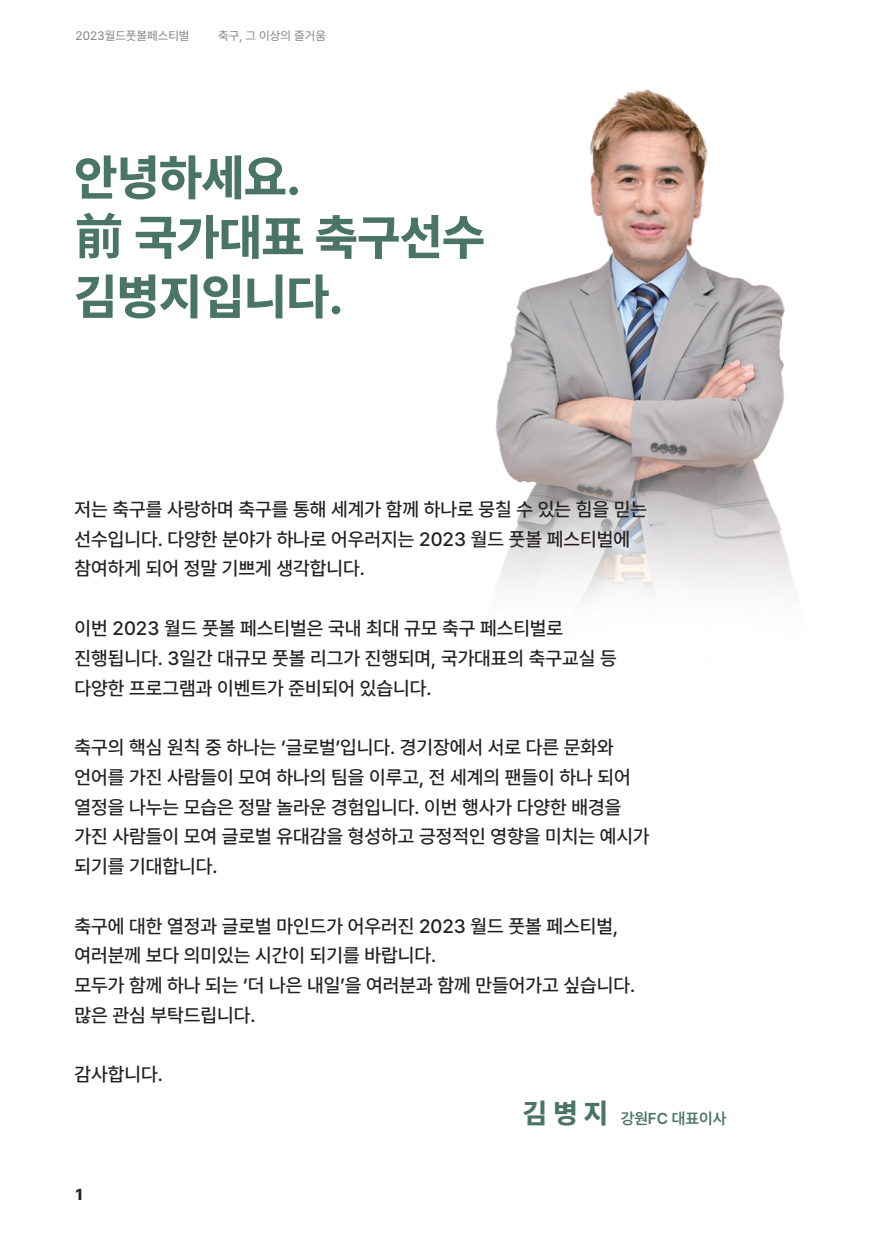
<style>
.page{position:relative;width:874px;height:1241px;background:#fff}
.page>*{position:absolute;margin:0;border:0;box-sizing:border-box;transform-origin:0 0}
.t1{font:500 19.25px/29.8px "Pretendard";color:#231f20}
.t2{font:600 15.75px "Pretendard";color:#4a7565}
.t3{font:800 15.75px "Pretendard";color:#231f20}
.t4{font:12.25px "Pretendard";color:#808285}
.s1{font-weight:800;font-size:28px}
</style>
<div class="page">
<img style="left:483px;top:89px;width:312px;height:511px">
<svg style="left:76px;top:155px;width:209px;height:44px"></svg>
<div style="left:289px;top:186px;width:9px;height:9px;background:#4a7565;border-radius:50%"></div>
<svg style="left:77px;top:212px;width:44px;height:46px"></svg>
<svg style="left:136px;top:215px;width:167px;height:44px"></svg>
<svg style="left:316px;top:215px;width:167px;height:44px"></svg>
<svg style="left:76px;top:274px;width:37px;height:44px"></svg>
<svg style="left:120px;top:274px;width:77px;height:44px"></svg>
<svg style="left:203px;top:274px;width:37px;height:44px"></svg>
<svg style="left:247px;top:274px;width:35px;height:44px"></svg>
<svg style="left:289px;top:274px;width:39px;height:44px"></svg>
<div style="left:331px;top:305px;width:9px;height:9px;background:#4a7565;border-radius:50%"></div>
<p class="t4" style="left:75px;top:27px;width:115px">2023월드풋볼페스티벌</p>
<p class="t4" style="left:218px;top:27px;width:109px">축구, 그 이상의 즐거움</p>
<p class="t1" style="left:74px;top:493px;width:573px">저는 축구를 사랑하며 축구를 통해 세계가 함께 하나로 뭉칠 수 있는 힘을 믿는 선수입니다. 다양한 분야가 하나로 어우러지는 2023 월드 풋볼 페스티벌에 참여하게 되어 정말 기쁘게 생각합니다.</p>
<p class="t1" style="left:74px;top:612px;width:543px">이번 2023 월드 풋볼 페스티벌은 국내 최대 규모 축구 페스티벌로 진행됩니다. 3일간 대규모 풋볼 리그가 진행되며, 국가대표의 축구교실 등 다양한 프로그램과 이벤트가 준비되어 있습니다.</p>
<p class="t1" style="left:74px;top:731px;width:576px">축구의 핵심 원칙 중 하나는 ‘글로벌’입니다. 경기장에서 서로 다른 문화와 언어를 가진 사람들이 모여 하나의 팀을 이루고, 전 세계의 팬들이 하나 되어 열정을 나누는 모습은 정말 놀라운 경험입니다. 이번 행사가 다양한 배경을 가진 사람들이 모여 글로벌 유대감을 형성하고 긍정적인 영향을 미치는 예시가 되기를 기대합니다.</p>
<p class="t1" style="left:74px;top:910px;width:562px">축구에 대한 열정과 글로벌 마인드가 어우러진 2023 월드 풋볼 페스티벌, 여러분께 보다 의미있는 시간이 되기를 바랍니다.<br>모두가 함께 하나 되는 ‘더 나은 내일’을 여러분과 함께 만들어가고 싶습니다. 많은 관심 부탁드립니다.</p>
<p class="t1" style="left:74px;top:1058px;width:90px">감사합니다.</p>
<p class="t3" style="left:75px;top:1182px;width:9px">1</p>
<p class="t2" style="left:522px;top:1107px;width:205px"><span class="s1">김 병 지</span> 강원FC 대표이사</p>
</div>
